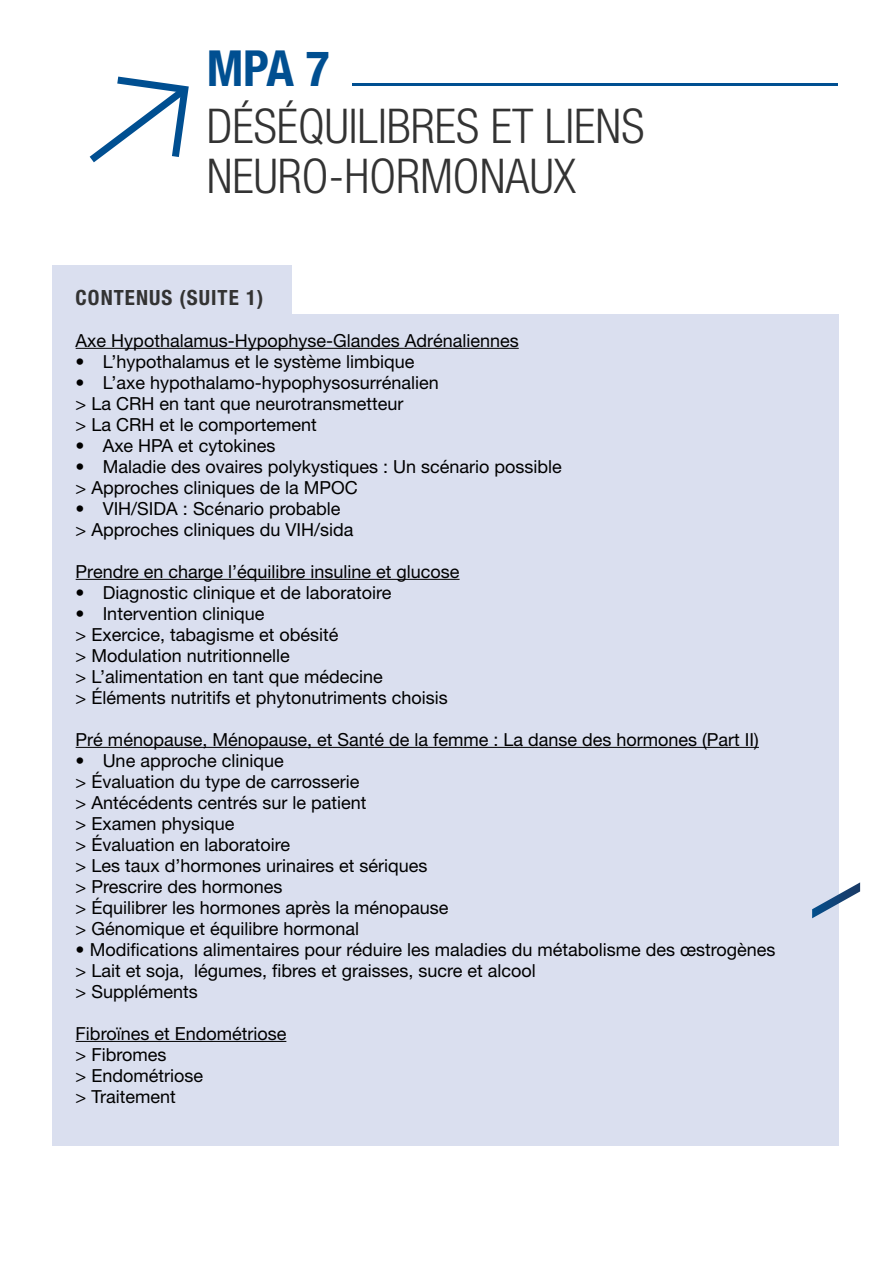
<style>
.page{position:relative;width:893px;height:1263px;background:#fff}
.page>*{position:absolute;margin:0;border:0;box-sizing:border-box;transform-origin:0 0}
.t1{font:700 condensed 49.5px "Helvetica Neue LT Com";color:#004f91}
.t2{font:300 condensed 48px/51px "Helvetica Neue LT Std";color:#333}
.t3{font:700 condensed 21px "Helvetica Neue LT Std";letter-spacing:.05em;color:#333}
.t4{font:18px/21px "Helvetica Neue";color:#000}
</style>
<div class="page">
<div style="left:52px;top:265px;width:239px;height:56px;background:#dadfef"></div>
<div style="left:52px;top:314px;width:787px;height:832px;background:#dadfef"></div>
<svg style="left:812px;top:882px;width:48px;height:36px"></svg>
<hr style="left:76px;top:348px;width:443px;height:1px;background:#000">
<hr style="left:76px;top:579px;width:384px;height:1px;background:#000">
<hr style="left:76px;top:747px;width:683px;height:1px;background:#000">
<hr style="left:76px;top:1041px;width:210px;height:1px;background:#000">
<hr style="left:352px;top:83px;width:486px;height:3px;background:#004f91">
<svg style="left:89px;top:76px;width:100px;height:87px"></svg>
<h1 class="t1" style="left:207px;top:38px;width:124px">MPA 7</h1>
<h2 class="t2" style="left:207px;top:100px;width:439px">DÉSÉQUILIBRES ET LIENS<br>NEURO-HORMONAUX</h2>
<p class="t3" style="left:76px;top:284px;width:189px">CONTENUS (SUITE 1)</p>
<p class="t4" style="left:76px;top:329px;width:445px">Axe Hypothalamus-Hypophyse-Glandes Adrénaliennes</p>
<p class="t4" style="left:76px;top:350px;width:340px">• L’hypothalamus et le système limbique</p>
<p class="t4" style="left:76px;top:371px;width:365px">• L’axe hypothalamo-hypophysosurrénalien &gt; La CRH en tant que neurotransmetteur<br>&gt; La CRH et le comportement</p>
<p class="t4" style="left:76px;top:434px;width:201px">• Axe HPA et cytokines</p>
<p class="t4" style="left:76px;top:455px;width:488px">• Maladie des ovaires polykystiques : Un scénario possible &gt; Approches cliniques de la MPOC</p>
<p class="t4" style="left:76px;top:497px;width:279px">• VIH/SIDA : Scénario probable &gt; Approches cliniques du VIH/sida</p>
<p class="t4" style="left:76px;top:560px;width:385px">Prendre en charge l’équilibre insuline et glucose</p>
<p class="t4" style="left:76px;top:581px;width:317px">• Diagnostic clinique et de laboratoire</p>
<p class="t4" style="left:76px;top:602px;width:374px">• Intervention clinique<br>&gt; Exercice, tabagisme et obésité<br>&gt; Modulation nutritionnelle<br>&gt; L’alimentation en tant que médecine<br>&gt; Éléments nutritifs et phytonutriments choisis</p>
<p class="t4" style="left:76px;top:728px;width:685px">Pré ménopause, Ménopause, et Santé de la femme : La danse des hormones (Part II)</p>
<p class="t4" style="left:76px;top:749px;width:374px">• Une approche clinique<br>&gt; Évaluation du type de carrosserie<br>&gt; Antécédents centrés sur le patient<br>&gt; Examen physique<br>&gt; Évaluation en laboratoire<br>&gt; Les taux d’hormones urinaires et sériques<br>&gt; Prescrire des hormones<br>&gt; Équilibrer les hormones après la ménopause &gt; Génomique et équilibre hormonal</p>
<p class="t4" style="left:76px;top:938px;width:701px">• Modifications alimentaires pour réduire les maladies du métabolisme des œstrogènes &gt; Lait et soja, légumes, fibres et graisses, sucre et alcool<br>&gt; Suppléments</p>
<p class="t4" style="left:76px;top:1022px;width:212px">Fibroïnes et Endométriose &gt; Fibromes<br>&gt; Endométriose<br>&gt; Traitement</p>
</div>
